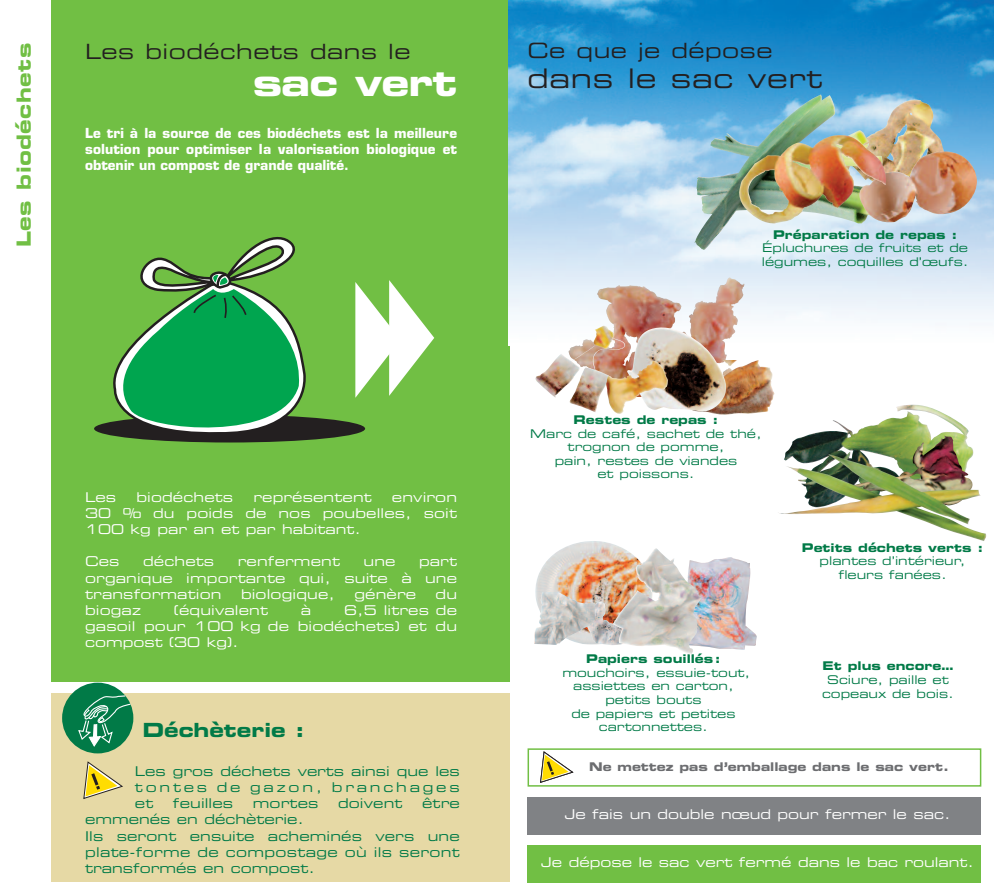
<style>
.page{position:relative;width:995px;height:893px;background:#fff}
.page>*{position:absolute;margin:0;border:0;box-sizing:border-box;transform-origin:0 0}
.t1{font:37.5px "Eurostile Bold Extended Two";letter-spacing:-.025em;color:#fff}
.t2{font:27px "Eurostile Extended Two";letter-spacing:.025em;color:#231f20}
.t3{font:21px "Eurostile Extended Two";letter-spacing:.025em;color:#231f20}
.t4{font:19.5px "Eurostile Bold Extended Two";letter-spacing:.025em;color:#71bf44}
.t5{font:19.5px "Eurostile Bold Extended Two";color:#017a47}
.t6{font:13.5px/16.2px "Eurostile Extended Two";letter-spacing:.01em;color:#fff;text-align:justify}
.t7{font:13.5px/16.2px "Eurostile Extended Two";letter-spacing:.01em;color:#017a47;text-align:justify}
.t8{font:700 13.5px/16.2px "Eurostile";color:#fff;text-align:justify}
.t9{font:12px/13.6px "Eurostile Extended Two";color:#017a47;text-align:center}
.t10{font:12px "Eurostile Bold Extended Two";color:#017a47}
.t11{font:12px "Eurostile Bold Extended Two";color:#6c6d70}
</style>
<div class="page">
<div style="left:51px;top:0;width:458px;height:681px;background:#71bf44"></div>
<div style="left:94px;top:415px;width:271px;height:27px;background:#231f20;border-radius:50%"></div>
<svg style="left:113px;top:237px;width:193px;height:196px"></svg>
<svg style="left:355px;top:280px;width:79px;height:118px"></svg>
<div style="left:51px;top:693px;width:458px;height:188px;background:#e6d9a5"></div>
<div style="left:62px;top:683px;width:71px;height:70px;background:#017a47;border-radius:50%"></div>
<svg style="left:77px;top:695px;width:55px;height:53px"></svg>
<svg style="left:83px;top:761px;width:40px;height:38px"></svg>
<img style="left:508px;top:0;width:485px;height:345px">
<img style="left:785px;top:404px;width:184px;height:50px">
<img style="left:535px;top:541px;width:87px;height:60px">
<div style="left:527px;top:797px;width:454px;height:37px;background:#808285"></div>
<div style="left:527px;top:845px;width:454px;height:37px;background:#71bf44"></div>
<div style="left:527px;top:748px;width:454px;height:39px;border:2px solid #71bf44"></div>
<svg style="left:540px;top:751px;width:34px;height:32px"></svg>
<img style="left:853px;top:435px;width:120px;height:19px">
<img style="left:779px;top:454px;width:207px;height:87px">
<img style="left:595px;top:601px;width:18px;height:44px">
<img style="left:534px;top:592px;width:61px;height:53px">
<img style="left:702px;top:557px;width:55px;height:93px">
<img style="left:882px;top:99px;width:66px;height:52px">
<img style="left:696px;top:95px;width:186px;height:100px">
<img style="left:712px;top:361px;width:63px;height:54px">
<img style="left:535px;top:326px;width:90px;height:86px">
<img style="left:627px;top:326px;width:101px;height:87px">
<img style="left:613px;top:548px;width:89px;height:106px">
<img style="left:886px;top:151px;width:91px;height:72px">
<img style="left:739px;top:135px;width:147px;height:89px">
<img style="left:606px;top:361px;width:62px;height:52px">
<h3 class="t4" style="left:17px;top:247px;width:206px;rotate:-90deg">Les biodéchets</h3>
<h3 class="t3" style="left:85px;top:44px;width:327px">Les biodéchets dans le</h3>
<h1 class="t1" style="left:253px;top:69px;width:206px">sac vert</h1>
<p class="t8" style="left:85px;top:126px;width:373px">Le tri à la source de ces biodéchets est la meilleure solution pour optimiser la valorisation biologique et obtenir un compost de grande qualité.</p>
<h3 class="t3" style="left:527px;top:43px;width:246px">Ce que je dépose</h3>
<h2 class="t2" style="left:527px;top:68px;width:296px">dans le sac vert</h2>
<p class="t10" style="left:773px;top:230px;width:186px">Préparation de repas :</p>
<p class="t9" style="left:761px;top:242px;width:208px;text-align:left">Épluchures de fruits et de légumes, coquilles d’œufs.</p>
<p class="t6" style="left:85px;top:490px;width:33px">Les</p>
<p class="t6" style="left:136px;top:490px;width:98px">biodéchets</p>
<p class="t6" style="left:253px;top:490px;width:120px">représentent</p>
<p class="t6" style="left:85px;top:490px;width:373px;text-indent:307px">environ 30 % du poids de nos poubelles, soit 100 kg par an et par habitant.</p>
<p class="t6" style="left:85px;top:554px;width:36px">Ces</p>
<p class="t6" style="left:143px;top:554px;width:73px">déchets</p>
<p class="t6" style="left:238px;top:554px;width:104px">renferment</p>
<p class="t6" style="left:363px;top:554px;width:33px">une</p>
<p class="t6" style="left:85px;top:554px;width:373px;text-indent:334px">part organique importante qui, suite à une transformation</p>
<p class="t6" style="left:241px;top:587px;width:95px">biologique,</p>
<p class="t6" style="left:354px;top:587px;width:63px">génère</p>
<p class="t6" style="left:435px;top:587px;width:23px">du</p>
<p class="t6" style="left:85px;top:603px;width:58px">biogaz</p>
<p class="t6" style="left:174px;top:603px;width:95px">(équivalent</p>
<p class="t6" style="left:301px;top:603px;width:12px">à</p>
<p class="t6" style="left:85px;top:603px;width:373px;text-indent:259px">6,5 litres de gasoil pour 100 kg de biodéchets) et du compost (30 kg).</p>
<p class="t10" style="left:573px;top:415px;width:146px">Restes de repas :</p>
<p class="t9" style="left:530px;top:427px;width:233px">Marc de café, sachet de thé, trognon de pomme,<br>pain, restes de viandes<br>et poissons.</p>
<p class="t10" style="left:802px;top:543px;width:183px">Petits déchets verts :</p>
<p class="t9" style="left:819px;top:555px;width:147px">plantes d’intérieur, fleurs fanées.</p>
<p class="t10" style="left:586px;top:654px;width:136px">Papiers souillés :</p>
<p class="t9" style="left:562px;top:667px;width:189px">mouchoirs, essuie-tout, assiettes en carton, petits bouts<br>de papiers et petites cartonnettes.</p>
<p class="t10" style="left:822px;top:662px;width:132px">Et plus encore…</p>
<p class="t9" style="left:822px;top:674px;width:133px">Sciure, paille et copeaux de bois.</p>
<h3 class="t5" style="left:142px;top:723px;width:164px">Déchèterie :</h3>
<p class="t7" style="left:135px;top:764px;width:326px">Les gros déchets verts ainsi que les tontes de gazon, branchages et</p>
<p class="t11" style="left:589px;top:762px;width:361px">Ne mettez pas d’emballage dans le sac vert.</p>
<p class="t7" style="left:173px;top:796px;width:62px">feuilles</p>
<p class="t7" style="left:253px;top:796px;width:67px">mortes</p>
<p class="t7" style="left:338px;top:796px;width:66px">doivent</p>
<p class="t7" style="left:422px;top:796px;width:39px">être</p>
<p class="t7" style="left:85px;top:812px;width:376px;text-align:left">emmenés en déchèterie.<br>Ils seront ensuite acheminés vers une plate-forme de compostage où ils seront transformés en compost.</p>
<p class="t6" style="left:564px;top:808px;width:387px">Je fais un double nœud pour fermer le sac.</p>
<p class="t6" style="left:541px;top:855px;width:434px">Je dépose le sac vert fermé dans le bac roulant.</p>
</div>
